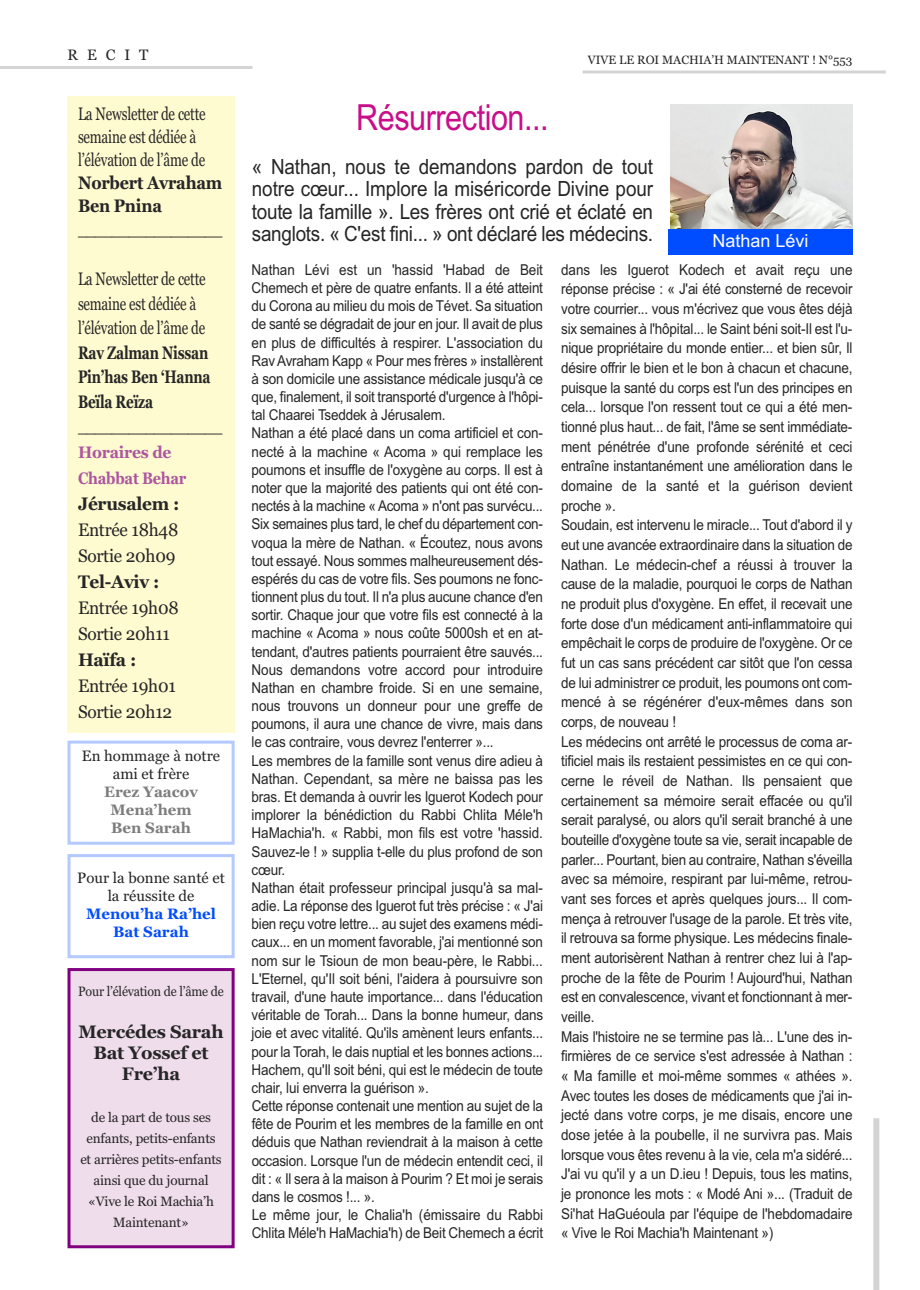
<style>
.page{position:relative;width:920px;height:1290px;background:#fff}
.page>*{position:absolute;margin:0;border:0;box-sizing:border-box;transform-origin:0 0}
.t1{font:36px "Arial";letter-spacing:-.015em;color:#ca0d89;scale:.85 1}
.t2{font:21px/22.5px "Arial";letter-spacing:-.015em;color:#272627;text-align:justify;scale:.9 1}
.t3{font:18px/23px "Georgia";letter-spacing:-.015em;color:#272627;scale:.75 1}
.t4{font:18px/26px "Georgia";letter-spacing:-.015em;color:#272627;scale:.96 1}
.t5{font:700 18px/24.5px "Georgia";letter-spacing:-.015em;color:#272627;scale:.75 1}
.t6{font:700 18px/21px "Georgia";letter-spacing:-.015em;color:#272627;text-align:center}
.t7{font:700 18px "Georgia";letter-spacing:-.015em;color:#272627;scale:.96 1}
.t8{font:700 18px/23px "Georgia";letter-spacing:-.015em;color:#272627;scale:.9 1}
.t9{font:18px "Arial";color:#fff}
.t10{font:700 16.5px/26px "Georgia";letter-spacing:-.015em;color:#ad56a0;scale:.95 1}
.t11{font:15px/18.1px "Arial";letter-spacing:-.015em;color:#272627;scale:.9 1}
.t12{font:15px/18px "Georgia";color:#272627;text-align:center}
.t13{font:700 15px/18px "Georgia";color:#7d7d7d;text-align:center}
.t14{font:700 15px/18px "Georgia";color:#004dff;text-align:center}
.t15{font:13.5px/21px "Georgia";letter-spacing:-.015em;color:#272627;text-align:center}
.t16{font:13.5px "Georgia";letter-spacing:-.015em;color:#272627;scale:.92 1}
.t17{font:12px "Georgia";color:#272627}
</style>
<div class="page">
<div style="left:68px;top:96px;width:167px;height:636px;background:#fffbd0"></div>
<div style="left:873px;top:1118px;width:6px;height:172px;background:#d4d4d4"></div>
<hr style="left:0;top:66px;width:252px;height:3px;background:#d4d4d4">
<svg style="left:583px;top:70px;width:303px;height:4px"></svg>
<div style="left:70px;top:971px;width:162px;height:274px;background:#efddec"></div>
<div style="left:68px;top:968px;width:167px;height:280px;border:3px solid #800080"></div>
<div style="left:68px;top:854px;width:167px;height:104px;border:3px solid #b3c9ff"></div>
<div style="left:68px;top:741px;width:167px;height:104px;border:3px solid #b3c9ff"></div>
<img style="left:670px;top:104px;width:182px;height:125px">
<div style="left:668px;top:229px;width:184px;height:26px;background:#004dff"></div>
<p class="t12" style="left:68px;top:46px;width:83px">RECIT</p>
<p class="t17" style="left:588px;top:52px;width:266px">VIVE LE ROI MACHIA’H MAINTENANT ! N°553</p>
<p class="t3" style="left:78px;top:102px;width:172px">La Newsletter de cette semaine est dédiée à l’élévation de l’âme de</p>
<p class="t8" style="left:78px;top:171px;width:162px">Norbert Avraham<br>Ben Pnina</p>
<p class="t3" style="left:78px;top:217px;width:194px">_________________</p>
<p class="t3" style="left:78px;top:267px;width:172px;line-height:24.5px">La Newsletter de cette semaine est dédiée à l’élévation de l’âme de</p>
<p class="t5" style="left:78px;top:340px;width:178px">Rav Zalman Nissan<br>Pin’has Ben ‘Hanna<br>Beïla Reïza</p>
<p class="t3" style="left:78px;top:414px;width:194px">_________________</p>
<p class="t10" style="left:78px;top:439px;width:116px">Horaires de<br>Chabbat Behar</p>
<p class="t7" style="left:78px;top:493px;width:107px">Jérusalem :</p>
<p class="t4" style="left:78px;top:517px;width:106px">Entrée 18h48<br>Sortie 20h09</p>
<p class="t7" style="left:78px;top:571px;width:86px">Tel-Aviv :</p>
<p class="t4" style="left:78px;top:595px;width:106px">Entrée 19h08<br>Sortie 20h11</p>
<p class="t7" style="left:78px;top:649px;width:62px">Haïfa :</p>
<p class="t4" style="left:78px;top:673px;width:103px">Entrée 19h01<br>Sortie 20h12</p>
<p class="t12" style="left:82px;top:746px;width:140px">En hommage à notre ami et frère</p>
<p class="t13" style="left:104px;top:782px;width:95px">Erez Yaacov<br>Mena’hem<br>Ben Sarah</p>
<p class="t12" style="left:77px;top:869px;width:149px">Pour la bonne santé et la réussite de</p>
<p class="t14" style="left:86px;top:905px;width:131px">Menou’ha Ra’hel<br>Bat Sarah</p>
<p class="t16" style="left:78px;top:984px;width:160px">Pour l’élévation de l’âme de</p>
<p class="t6" style="left:78px;top:1021px;width:147px">Mercédes Sarah<br>Bat Yossef et<br>Fre’ha</p>
<p class="t15" style="left:80px;top:1107px;width:143px">de la part de tous ses enfants, petits-enfants et arrières petits-enfants ainsi que du journal «Vive le Roi Machia’h<br>Maintenant»</p>
<h1 class="t1" style="left:356px;top:97px;width:228px">Résurrection...</h1>
<h2 class="t2" style="left:252px;top:155px;width:447px">« Nathan, nous te demandons pardon de tout notre cœur... Implore la miséricorde Divine pour toute la famille ». Les frères ont crié et éclaté en sanglots. « C'est fini... » ont déclaré les médecins.</h2>
<p class="t9" style="left:712px;top:230px;width:98px">Nathan Lévi</p>
<p class="t11" style="left:252px;top:261px;width:325px">Nathan Lévi est un 'hassid 'Habad de Beit Chemech et père de quatre enfants. Il a été atteint du Corona au milieu du mois de Tévet. Sa situation de santé se dégradait de jour en jour. Il avait de plus en plus de difficultés à respirer. L'association du Rav Avraham Kapp « Pour mes frères » installèrent à son domicile une assistance médicale jusqu'à ce que, finalement, il soit transporté d'urgence à l'hôpi&shy;tal Chaarei Tseddek à Jérusalem.<br>Nathan a été placé dans un coma artificiel et con&shy;necté à la machine « Acoma » qui remplace les poumons et insuffle de l'oxygène au corps. Il est à noter que la majorité des patients qui ont été con&shy;nectés à la machine « Acoma » n'ont pas survécu...<br>Six semaines plus tard, le chef du département con&shy;voqua la mère de Nathan. « Écoutez, nous avons tout essayé. Nous sommes malheureusement dés&shy;espérés du cas de votre fils. Ses poumons ne fonc&shy;tionnent plus du tout. Il n'a plus aucune chance d'en sortir. Chaque jour que votre fils est connecté à la machine « Acoma » nous coûte 5000sh et en at&shy;tendant, d'autres patients pourraient être sauvés...<br>Nous demandons votre accord pour introduire Nathan en chambre froide. Si en une semaine, nous trouvons un donneur pour une greffe de poumons, il aura une chance de vivre, mais dans le cas contraire, vous devrez l'enterrer »...<br>Les membres de la famille sont venus dire adieu à Nathan. Cependant, sa mère ne baissa pas les bras. Et demanda à ouvrir les Iguerot Kodech pour implorer la bénédiction du Rabbi Chlita Méle'h HaMachia'h. « Rabbi, mon fils est votre 'hassid.<br>Sauvez-le ! » supplia t-elle du plus profond de son cœur.<br>Nathan était professeur principal jusqu'à sa mal&shy;adie. La réponse des Iguerot fut très précise : « J'ai bien reçu votre lettre... au sujet des examens médi&shy;caux... en un moment favorable, j'ai mentionné son nom sur le Tsioun de mon beau-père, le Rabbi...<br>L'Eternel, qu'Il soit béni, l'aidera à poursuivre son travail, d'une haute importance... dans l'éducation véritable de Torah... Dans la bonne humeur, dans joie et avec vitalité. Qu'ils amènent leurs enfants... pour la Torah, le dais nuptial et les bonnes actions...<br>Hachem, qu'Il soit béni, qui est le médecin de toute chair, lui enverra la guérison ».<br>Cette réponse contenait une mention au sujet de la fête de Pourim et les membres de la famille en ont déduis que Nathan reviendrait à la maison à cette occasion. Lorsque l'un de médecin entendit ceci, il dit : « Il sera à la maison à Pourim ? Et moi je serais dans le cosmos !... ».<br>Le même jour, le Chalia'h (émissaire du Rabbi Chlita Méle'h HaMachia'h) de Beit Chemech a écrit</p>
<p class="t11" style="left:561px;top:260px;width:325px;line-height:19.6px">dans les Iguerot Kodech et avait reçu une réponse précise : « J'ai été consterné de recevoir votre courrier... vous m'écrivez que vous êtes déjà six semaines à l'hôpital... le Saint béni soit-Il est l'u&shy;nique propriétaire du monde entier... et bien sûr, Il désire offrir le bien et le bon à chacun et chacune, puisque la santé du corps est l'un des principes en cela... lorsque l'on ressent tout ce qui a été men&shy;tionné plus haut... de fait, l'âme se sent immédiate&shy;ment pénétrée d'une profonde sérénité et ceci entraîne instantanément une amélioration dans le domaine de la santé et la guérison devient proche ».<br>Soudain, est intervenu le miracle... Tout d'abord il y eut une avancée extraordinaire dans la situation de Nathan. Le médecin-chef a réussi à trouver la cause de la maladie, pourquoi le corps de Nathan ne produit plus d'oxygène. En effet, il recevait une forte dose d'un médicament anti-inflammatoire qui empêchait le corps de produire de l'oxygène. Or ce fut un cas sans précédent car sitôt que l'on cessa de lui administrer ce produit, les poumons ont com&shy;mencé à se régénérer d'eux-mêmes dans son corps, de nouveau !<br>Les médecins ont arrêté le processus de coma ar&shy;tificiel mais ils restaient pessimistes en ce qui con&shy;cerne le réveil de Nathan. Ils pensaient que certainement sa mémoire serait effacée ou qu'il serait paralysé, ou alors qu'il serait branché à une bouteille d'oxygène toute sa vie, serait incapable de parler... Pourtant, bien au contraire, Nathan s'éveilla avec sa mémoire, respirant par lui-même, retrou&shy;vant ses forces et après quelques jours... Il com&shy;mença à retrouver l'usage de la parole. Et très vite, il retrouva sa forme physique. Les médecins finale&shy;ment autorisèrent Nathan à rentrer chez lui à l'ap&shy;proche de la fête de Pourim ! Aujourd'hui, Nathan est en convalescence, vivant et fonctionnant à mer&shy;veille.<br>Mais l'histoire ne se termine pas là... L'une des in&shy;firmières de ce service s'est adressée à Nathan : « Ma famille et moi-même sommes « athées ».<br>Avec toutes les doses de médicaments que j'ai in&shy;jecté dans votre corps, je me disais, encore une dose jetée à la poubelle, il ne survivra pas. Mais lorsque vous êtes revenu à la vie, cela m'a sidéré...<br>J'ai vu qu'il y a un D.ieu ! Depuis, tous les matins, je prononce les mots : « Modé Ani »... (Traduit de Si'hat HaGuéoula par l'équipe de l'hebdomadaire « Vive le Roi Machia'h Maintenant »)</p>
</div>
